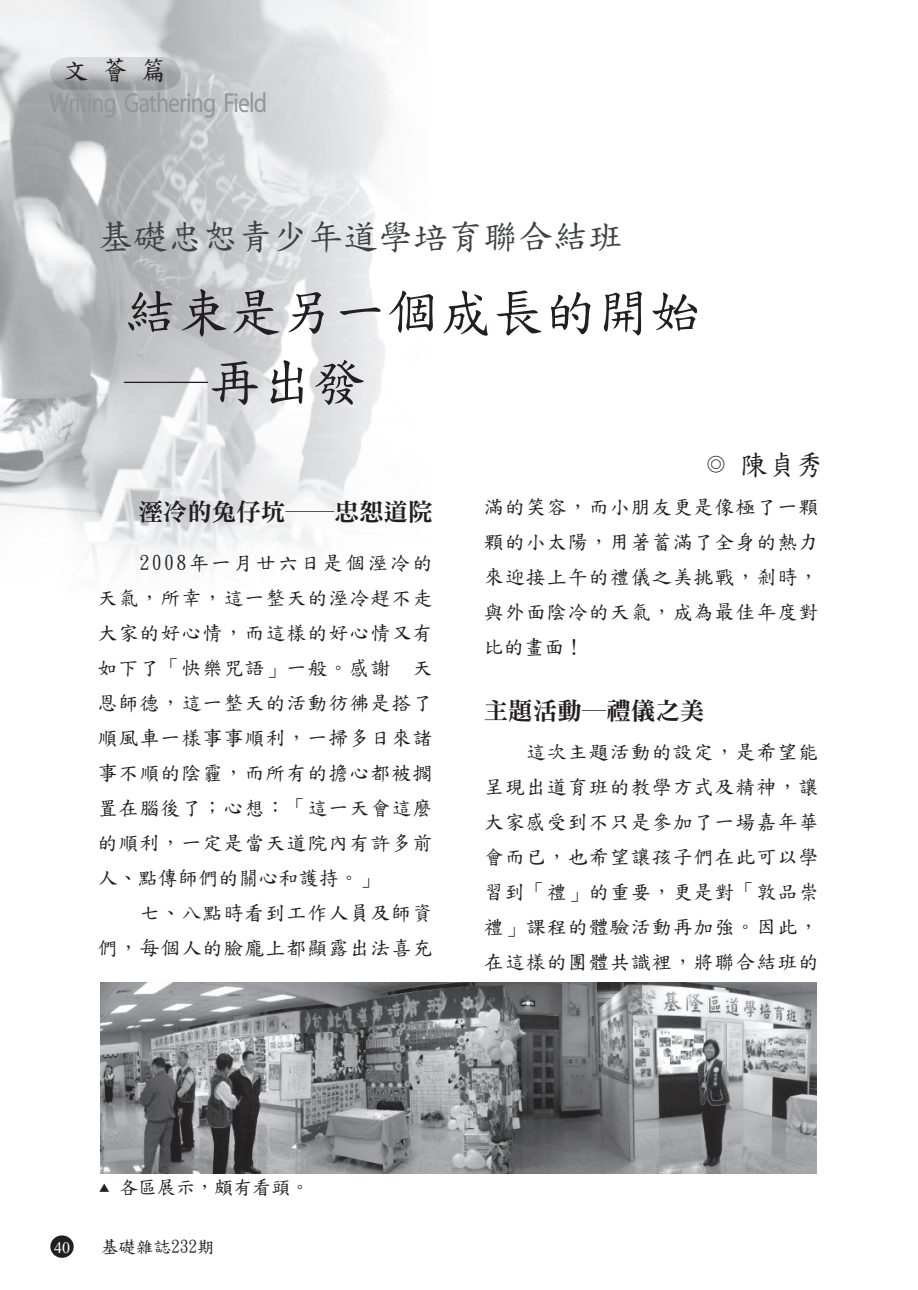
<style>
.page{position:relative;width:918px;height:1290px;background:#fff}
.page>*{position:absolute;margin:0;border:0;box-sizing:border-box;transform-origin:0 0}
.t1{font:52.5px/70px "DF Kai Shu SB Estd BF";color:#231f20}
.t2{font:35px "DF Kai Shu SB Estd BF";color:#414243}
.t3{font:28px "DF Kai Shu SB Estd BF";color:#231f20}
.t4{font:27.65px "Myriad Pro";letter-spacing:-.04em;color:#939598;scale:.86 1}
.t5{font:26.25px "DF Kai Shu SB Estd BF";color:#231f20}
.t6{font:24.5px "DFN Ming XB HK BF";color:#231f20}
.t7{font:20.12px/35px "DF Kai Shu SB Estd BF";letter-spacing:.04em;color:#231f20}
.t8{font:19.25px "DF Kai Shu SB Estd BF";letter-spacing:-.01em;color:#231f20}
.t9{font:17.5px "DF Kai Shu SB Estd BF";color:#231f20}
.t10{font:15.92px "Times New Roman";color:#fff}
.s1{font-size:42px}
.s2{font-size:19.25px}
.s3{font-size:10.5px}
</style>
<div class="page">
<img style="left:0;top:0;width:389px;height:571px">
<img style="left:50px;top:57px;width:131px;height:34px">
<div style="left:50px;top:1235px;width:24px;height:23px;background:#231f20;border-radius:50%"></div>
<img style="left:100px;top:982px;width:716px;height:191px">
<h3 class="t5" style="left:62px;top:57px;width:106px">文 薈 篇</h3>
<h3 class="t4" style="left:50px;top:85px;width:254px">Writing Gathering Field</h3>
<h2 class="t2" style="left:98px;top:219px;width:526px">基礎忠恕青少年道學培育聯合結班</h2>
<h1 class="t1" style="left:124px;top:277px;width:579px">結束是另一個成長的開始<span class="s1">──</span>再出發</h1>
<h3 class="t3" style="left:706px;top:451px;width:119px"><span class="s2">◎</span> 陳貞秀</h3>
<p class="t6" style="left:138px;top:499px;width:296px">溼冷的兔仔坑──忠恕道院</p>
<p class="t7" style="left:98px;top:546px;width:347px;text-indent:42px">2008年一月廿六日是個溼冷的天氣，所幸，這一整天的溼冷趕不走大家的好心情，而這樣的好心情又有如下了「快樂咒語」一般。感謝　天恩師德，這一整天的活動彷彿是搭了順風車一樣事事順利，一掃多日來諸事不順的陰霾，而所有的擔心都被擱置在腦後了；心想：「這一天會這麼的順利，一定是當天道院內有許多前人、點傳師們的關心和護持。」</p>
<p class="t7" style="left:98px;top:896px;width:336px;text-align:right">七、八點時看到工作人員及師資<br>們，每個人的臉龐上都顯露出法喜充</p>
<p class="t7" style="left:484px;top:489px;width:346px">滿的笑容，而小朋友更是像極了一顆顆的小太陽，用著蓄滿了全身的熱力來迎接上午的禮儀之美挑戰，剎時，與外面陰冷的天氣，成為最佳年度對比的畫面！</p>
<p class="t6" style="left:484px;top:698px;width:222px">主題活動─禮儀之美</p>
<p class="t7" style="left:484px;top:734px;width:347px;text-indent:42px">這次主題活動的設定，是希望能呈現出道育班的教學方式及精神，讓大家感受到不只是參加了一場嘉年華會而已，也希望讓孩子們在此可以學習到「禮」的重要，更是對「敦品崇禮」課程的體驗活動再加強。因此，在這樣的團體共識裡，將聯合結班的</p>
<p class="t8" style="left:99px;top:1178px;width:212px"><span class="s3">▲</span> 各區展示，頗有看頭。</p>
<p class="t10" style="left:54px;top:1236px;width:17px">40</p>
<p class="t9" style="left:101px;top:1238px;width:115px">基礎雜誌232期</p>
</div>
